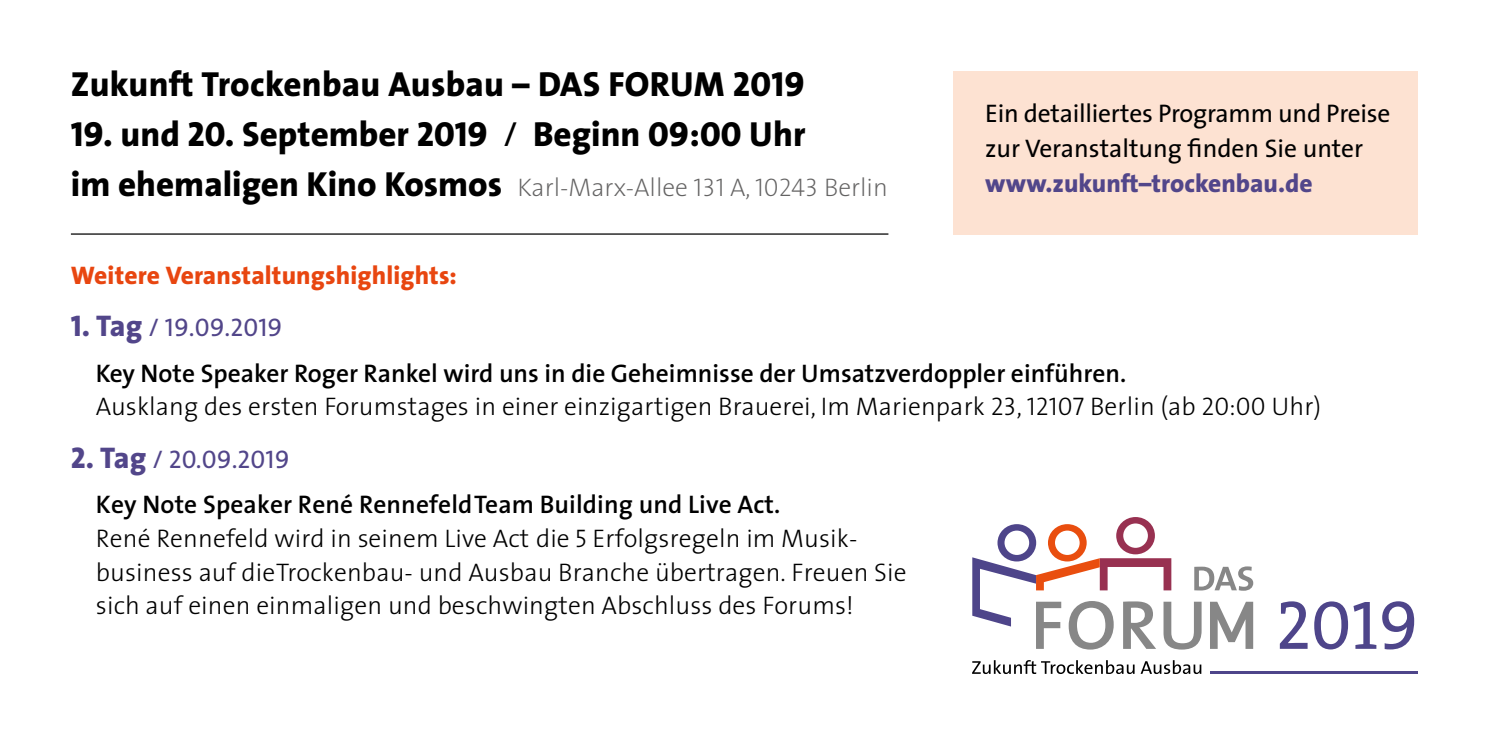
<style>
.page{position:relative;width:1489px;height:745px;background:#fff}
.page>*{position:absolute;margin:0;border:0;box-sizing:border-box;transform-origin:0 0}
.t1{font:800 35px "The Sans";color:#000}
.t2{font:300 25.5px/33.8px "The Sans";letter-spacing:.005em;color:#000}
.t3{font:25.5px/35px "The Sans";letter-spacing:-.01em;color:#000}
.t4{font:200 25.5px "The Sans";color:#646363}
.t5{font:800 25.5px "The Sans";letter-spacing:.005em;color:#e84610}
.t6{font:25.5px "The Sans Caps";letter-spacing:.005em;color:#52468a}
.s1{font-family:"The Sans Extra Bold Caps";font-weight:400}
.s2{font-family:"The Sans Caps";font-weight:400}
.s3{font-weight:800;font-size:35px;color:#000}
.s4{font-family:"The Sans Extra Light Caps";font-weight:400}
.s5{font-weight:800;color:#52468a}
.s6{font-family:"The Sans Extra Bold Caps";font-size:30px}
.s7{font-family:"The Sans";font-weight:800;font-size:30px}
.s8{font-weight:600}
.s9{font-family:"The Sans Light Caps";font-weight:400}
</style>
<div class="page">
<div style="left:953px;top:71px;width:464px;height:163px;background:#fde2d2"></div>
<hr style="left:71px;top:233px;width:817px;height:1px;background:#000">
<svg style="left:972px;top:660px;width:162px;height:13px"></svg>
<svg style="left:1141px;top:660px;width:60px;height:13px"></svg>
<hr style="left:1209px;top:671px;width:208px;height:2px;background:#4e458a">
<svg style="left:1279px;top:601px;width:28px;height:47px"></svg>
<svg style="left:1314px;top:601px;width:33px;height:48px"></svg>
<svg style="left:1353px;top:601px;width:60px;height:48px"></svg>
<svg style="left:972px;top:517px;width:281px;height:132px"></svg>
<p class="t1" style="left:71px;top:55px;width:735px">Zukunft Trockenbau Ausbau – DAS FORUM <span class="s1">2019</span></p>
<p class="t1" style="left:71px;top:105px;width:736px"><span class="s1">19.</span> und <span class="s1">20.</span> September <span class="s1">2019</span> <span class="s2">/</span> Beginn <span class="s1">09:00</span> Uhr</p>
<p class="t4" style="left:71px;top:166px;width:818px"><span class="s3">im ehemaligen Kino Kosmos</span> Karl-Marx-Allee <span class="s4">131</span> A, <span class="s4">10243</span> Berlin</p>
<p class="t3" style="left:985px;top:95px;width:407px">Ein detailliertes Programm und Preise zur Veranstaltung finden Sie unter <span class="s5">www.zukunft–trockenbau.de</span></p>
<p class="t5" style="left:71px;top:253px;width:387px">Weitere Veranstaltungshighlights:</p>
<p class="t6" style="left:71px;top:306px;width:213px"><span class="s6">1.</span> <span class="s7">Tag</span> / 19.09.2019</p>
<p class="t2" style="left:96px;top:355px;width:1226px"><span class="s8">Key Note Speaker Roger Rankel wird uns in die Geheimnisse der Umsatzverdoppler einführen.<br></span>Ausklang des ersten Forumstages in einer einzigartigen Brauerei, Im Marienpark <span class="s9">23, 12107</span> Berlin (ab <span class="s9">20:00</span> Uhr)</p>
<p class="t6" style="left:71px;top:438px;width:220px"><span class="s6">2.</span> <span class="s7">Tag</span> / 20.09.2019</p>
<p class="t2" style="left:96px;top:486px;width:812px"><span class="s8">Key Note Speaker René RennefeldTeam Building und Live Act.<br></span>René Rennefeld wird in seinem Live Act die <span class="s9">5</span> Erfolgsregeln im Musik&shy;business auf dieTrockenbau- und Ausbau Branche übertragen. Freuen Sie sich auf einen einmaligen und beschwingten Abschluss des Forums!</p>
</div>
